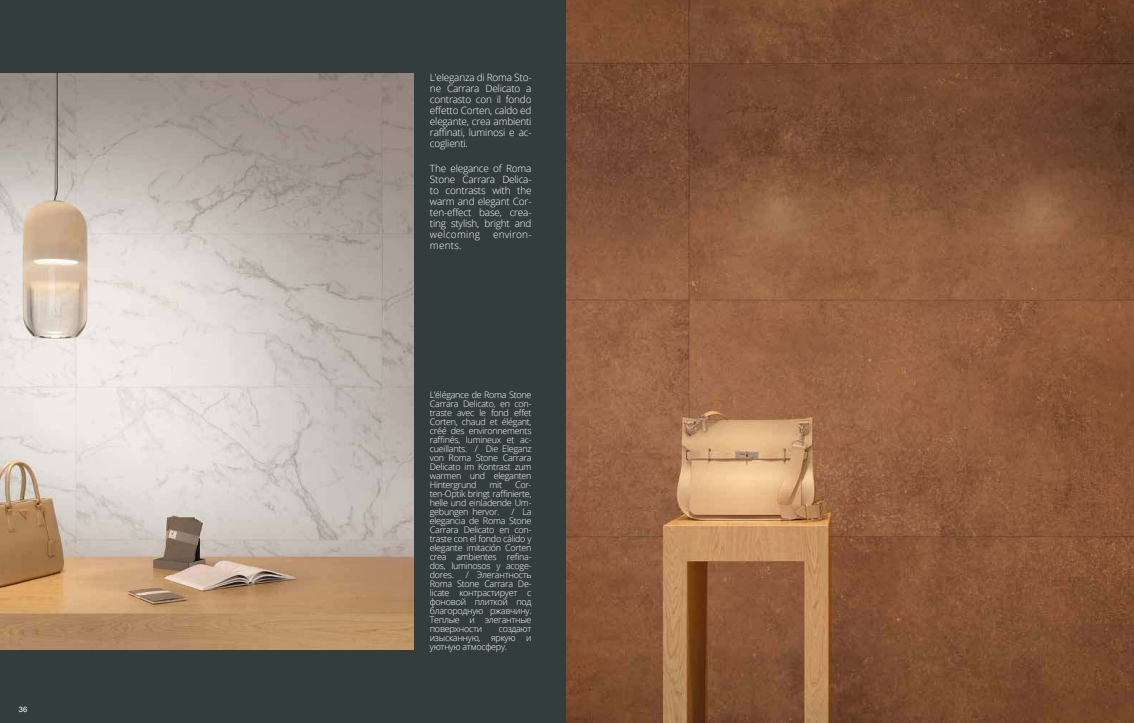
<style>
.page{position:relative;width:1134px;height:723px;background:#fff}
.page>*{position:absolute;margin:0;border:0;box-sizing:border-box;transform-origin:0 0}
.t1{font:300 10px/11px "Open Sans";letter-spacing:-.02em;color:#fff;text-align:justify}
.t2{font:300 10px "Open Sans";letter-spacing:.02em;color:#fff}
.t3{font:300 9px/9px "Open Sans";letter-spacing:-.03em;color:#fff;text-align:justify}
.t4{font:7.7px "Helvetica Neue LT Com";color:#fff}
</style>
<div class="page">
<div style="left:0;top:0;width:567px;height:723px;background:#343d3e"></div>
<img style="left:567px;top:0;width:567px;height:723px">
<img style="left:0;top:73px;width:414px;height:577px">
<p class="t4" style="left:19px;top:704px;width:10px">36</p>
<p class="t1" style="left:430px;top:71px;width:103px">L'eleganza di Roma Sto&shy;ne Carrara Delicato a contrasto con il fondo effetto Corten, caldo ed elegante, crea ambienti raffinati, luminosi e ac&shy;coglienti.</p>
<p class="t1" style="left:430px;top:162px;width:103px">The elegance of Roma Stone Carrara Delica&shy;to contrasts with the warm and elegant Cor&shy;ten-effect base, crea&shy;ting stylish, bright and welcoming</p>
<p class="t2" style="left:493px;top:227px;width:40px">environ-</p>
<p class="t1" style="left:430px;top:240px;width:33px">ments.</p>
<p class="t3" style="left:430px;top:390px;width:103px">L’élégance de Roma Stone Carrara Delicato, en con&shy;traste avec le fond effet Corten, chaud et élégant, créé des environnements raffinés, lumineux et ac&shy;cueillants. / Die Eleganz von Roma Stone Carrara Delicato im Kontrast zum warmen und eleganten Hintergrund</p>
<p class="t3" style="left:490px;top:480px;width:14px">mit</p>
<p class="t3" style="left:430px;top:480px;width:103px;text-indent:85px">Cor&shy;ten-Optik bringt raffinierte, helle und einladende Um&shy;gebungen hervor.</p>
<p class="t3" style="left:430px;top:507px;width:103px;text-indent:82px">/ La elegancia de Roma Stone Carrara Delicato en con&shy;traste con el fondo cálido y elegante imitación Corten crea ambientes refina&shy;dos, luminosos y acoge&shy;dores.</p>
<p class="t3" style="left:430px;top:570px;width:103px;text-indent:36px">/ Элегантность Roma Stone Carrara De&shy;licate контрастирует с фоновой плиткой под благородную ржавчину.<br>Теплые и элегантные поверхности</p>
<p class="t3" style="left:430px;top:624px;width:103px;text-indent:69px">создают изысканную, яркую и уютную атмосферу.</p>
</div>
